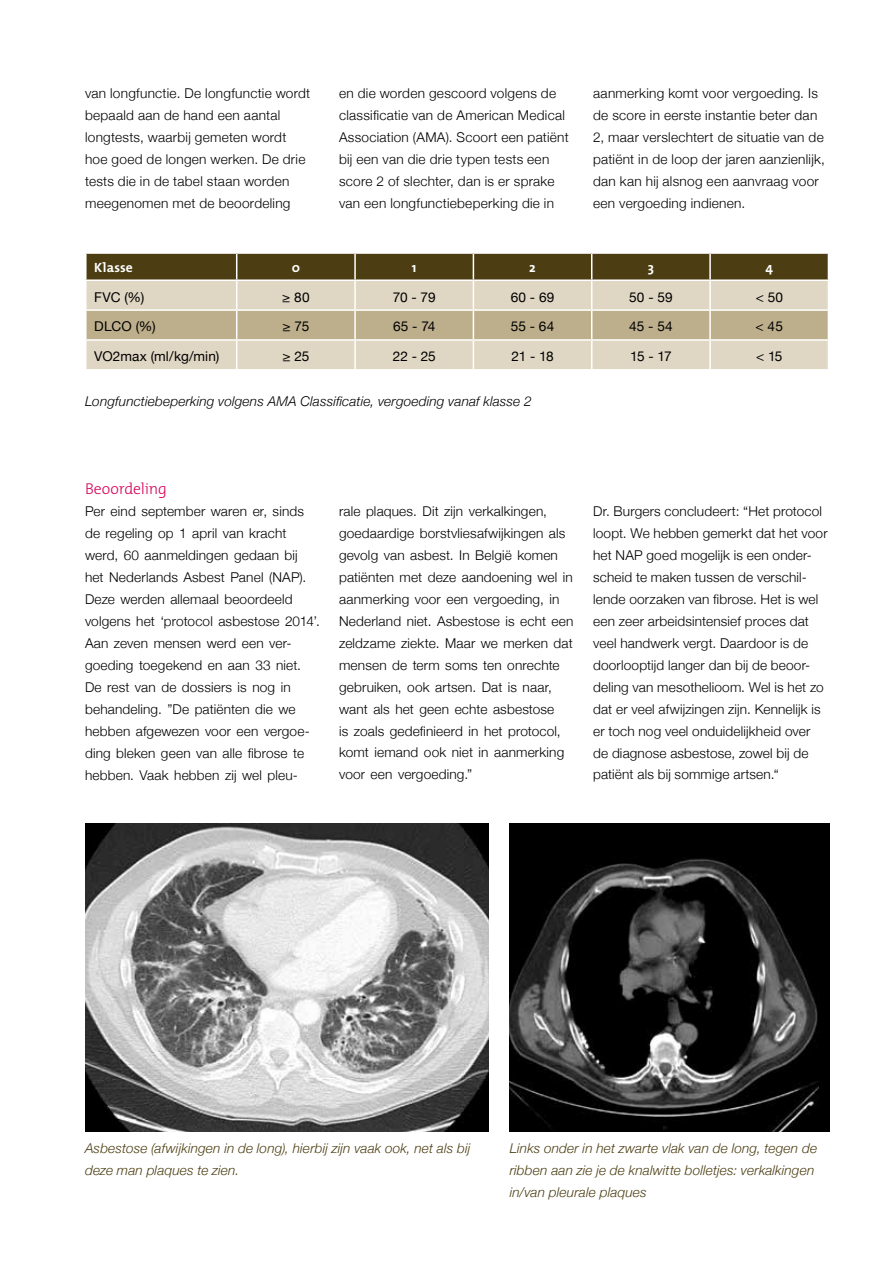
<style>
.page{position:relative;width:893px;height:1263px;background:#fff}
.page>*{position:absolute;margin:0;border:0;box-sizing:border-box;transform-origin:0 0}
.t1{font:300 15.75px "The Mix";letter-spacing:-.01em;color:#d60059}
.t2{font:300 13.5px/22px "Helvetica Neue";letter-spacing:.015em;color:#000}
.t3{font:italic 300 13.5px/22px "Helvetica Neue";letter-spacing:.01em;color:#4c3e12}
.t4{font:13.5px "Helvetica Neue";letter-spacing:.005em;color:#000}
.t5{font:italic 300 13.5px "Helvetica Neue";letter-spacing:.01em;color:#000}
.t6{font:700 13.5px "The Mix";letter-spacing:.005em;color:#fff}
</style>
<div class="page">
<svg style="left:86px;top:253px;width:743px;height:116px;background:#b8ad92"></svg>
<img style="left:85px;top:823px;width:403px;height:308px">
<img style="left:510px;top:823px;width:319px;height:308px">
<p class="t2" style="left:85px;top:81px;width:227px">van longfunctie. De longfunctie wordt bepaald aan de hand een aantal longtests, waarbij gemeten wordt hoe goed de longen werken. De drie tests die in de tabel staan worden meegenomen met de beoordeling</p>
<p class="t2" style="left:339px;top:81px;width:231px">en die worden gescoord volgens de classificatie van de American Medical Association (AMA). Scoort een patiënt bij een van die drie typen tests een score 2 of slechter, dan is er sprake van een longfunctiebeperking die in</p>
<p class="t2" style="left:593px;top:81px;width:233px">aanmerking komt voor vergoeding. Is de score in eerste instantie beter dan 2, maar verslechtert de situatie van de patiënt in de loop der jaren aanzienlijk, dan kan hij alsnog een aanvraag voor een vergoeding indienen.</p>
<p class="t6" style="left:94px;top:258px;width:40px">Klasse</p>
<p class="t6" style="left:292px;top:258px;width:10px">0</p>
<p class="t6" style="left:412px;top:258px;width:6px">1</p>
<p class="t6" style="left:529px;top:258px;width:8px">2</p>
<p class="t6" style="left:648px;top:258px;width:8px">3</p>
<p class="t6" style="left:765px;top:258px;width:9px">4</p>
<p class="t4" style="left:94px;top:287px;width:51px">FVC (%)</p>
<p class="t4" style="left:282px;top:287px;width:29px">≥ 80</p>
<p class="t4" style="left:393px;top:287px;width:44px">70 - 79</p>
<p class="t4" style="left:511px;top:287px;width:45px">60 - 69</p>
<p class="t4" style="left:629px;top:287px;width:45px">50 - 59</p>
<p class="t4" style="left:756px;top:287px;width:29px">&lt; 50</p>
<p class="t4" style="left:94px;top:317px;width:63px">DLCO (%)</p>
<p class="t4" style="left:282px;top:317px;width:28px">≥ 75</p>
<p class="t4" style="left:393px;top:317px;width:44px">65 - 74</p>
<p class="t4" style="left:511px;top:317px;width:45px">55 - 64</p>
<p class="t4" style="left:629px;top:317px;width:45px">45 - 54</p>
<p class="t4" style="left:756px;top:317px;width:29px">&lt; 45</p>
<p class="t4" style="left:94px;top:347px;width:127px">VO2max (ml/kg/min)</p>
<p class="t4" style="left:282px;top:347px;width:28px">≥ 25</p>
<p class="t4" style="left:393px;top:347px;width:45px">22 - 25</p>
<p class="t4" style="left:511px;top:347px;width:44px">21 - 18</p>
<p class="t4" style="left:630px;top:347px;width:43px">15 - 17</p>
<p class="t4" style="left:756px;top:347px;width:28px">&lt; 15</p>
<p class="t5" style="left:85px;top:390px;width:448px">Longfunctiebeperking volgens AMA Classificatie, vergoeding vanaf klasse 2</p>
<p class="t1" style="left:85px;top:478px;width:83px">Beoordeling</p>
<p class="t2" style="left:85px;top:499px;width:236px">Per eind september waren er, sinds de regeling op 1 april van kracht werd, 60 aanmeldingen gedaan bij<br>het Nederlands Asbest Panel (NAP).<br>Deze werden allemaal beoordeeld volgens het ‘protocol asbestose 2014’.<br>Aan zeven mensen werd een ver&shy;goeding toegekend en aan 33 niet.<br>De rest van de dossiers is nog in behandeling. ”De patiënten die we hebben afgewezen voor een vergoe&shy;ding bleken geen van alle fibrose te hebben. Vaak hebben zij wel pleu-</p>
<p class="t2" style="left:339px;top:499px;width:236px">rale plaques. Dit zijn verkalkingen, goedaardige borstvliesafwijkingen als gevolg van asbest. In België komen patiënten met deze aandoening wel in aanmerking voor een vergoeding, in Nederland niet. Asbestose is echt een zeldzame ziekte. Maar we merken dat mensen de term soms ten onrechte gebruiken, ook artsen. Dat is naar, want als het geen echte asbestose<br>is zoals gedefinieerd in het protocol, komt iemand ook niet in aanmerking voor een vergoeding.”</p>
<p class="t2" style="left:593px;top:499px;width:236px">Dr. Burgers concludeert: “Het protocol loopt. We hebben gemerkt dat het voor het NAP goed mogelijk is een onder&shy;scheid te maken tussen de verschil&shy;lende oorzaken van fibrose. Het is wel een zeer arbeidsintensief proces dat veel handwerk vergt. Daardoor is de doorlooptijd langer dan bij de beoor&shy;deling van mesothelioom. Wel is het zo dat er veel afwijzingen zijn. Kennelijk is er toch nog veel onduidelijkheid over de diagnose asbestose, zowel bij de patiënt als bij sommige artsen.“</p>
<p class="t3" style="left:85px;top:1136px;width:387px">Asbestose (afwijkingen in de long), hierbij zijn vaak ook, net als bij deze man plaques te zien.</p>
<p class="t3" style="left:510px;top:1136px;width:309px">Links onder in het zwarte vlak van de long, tegen de ribben aan zie je de knalwitte bolletjes: verkalkingen in/van pleurale plaques</p>
</div>
